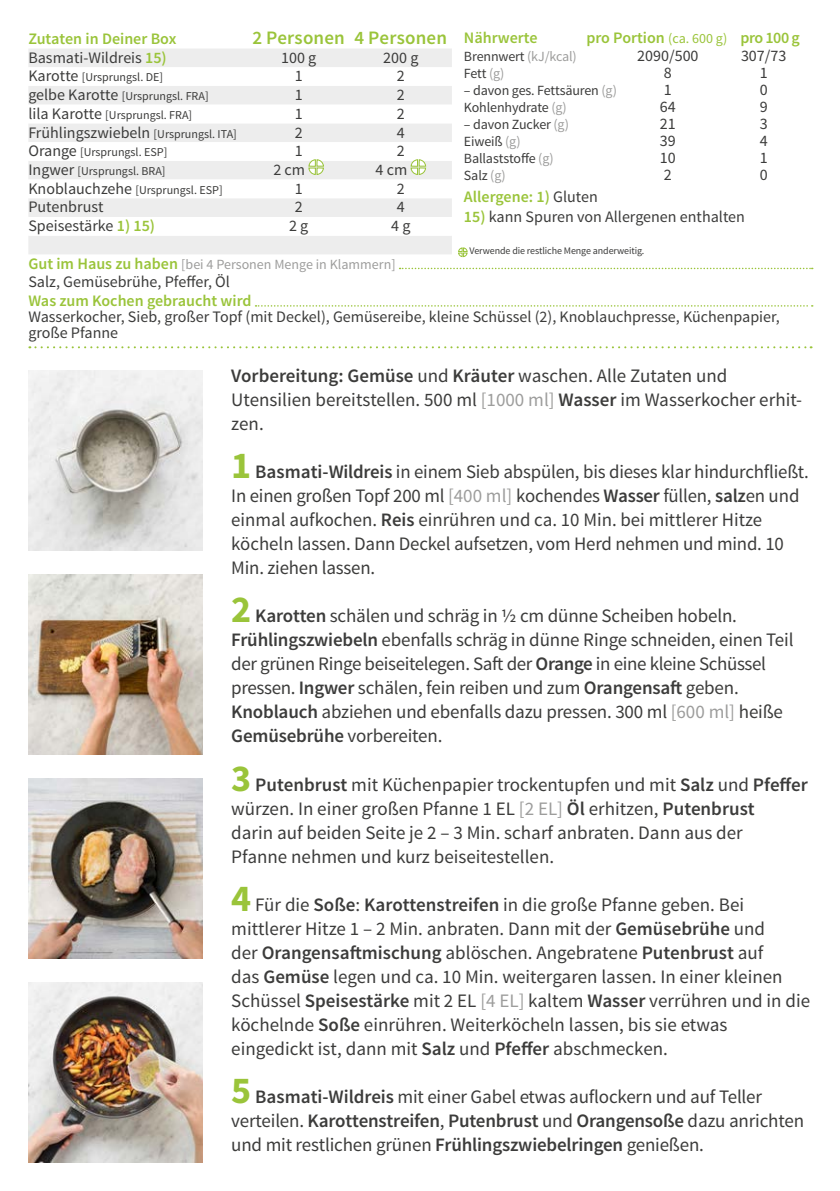
<style>
.page{position:relative;width:840px;height:1191px;background:#fff}
.page>*{position:absolute;margin:0;border:0;box-sizing:border-box;transform-origin:0 0}
.FRONT___BACK_Running{font:19px/24px "Source Sans Pro";letter-spacing:-.01em;color:#3c3c3b}
.BACK_Table_Header_CE{font:600 19px "Source Sans Pro";letter-spacing:.01em;color:#9ac43a}
.BACK_Table_Content_L{font:16px/16px "Source Sans Pro";color:#3c3c3b}
.BACK_Table_Content_L-2{font:600 16px "Source Sans Pro";color:#9ac43a}
.BACK_Table_Content_C{font:16px "Source Sans Pro";color:#3c3c3b}
.BACK_Text_next_to_ta{font:16px "Source Sans Pro";color:#3c3c3b}
.BACK_Text_next_to_ta-2{font:600 16px "Source Sans Pro";color:#9ac43a}
.BACK_Table_Content_L-3{font:14px "Source Sans Pro";letter-spacing:-.01em;color:#3c3c3b}
.BACK_Table_Content_L-4{font:14px "Source Sans Pro";color:#9d9d9c}
.BACK_Table_Content_L-5{font:12px "Source Sans Pro";color:#3c3c3b}
.FRONT___BACK_Running-2{font:10px "Source Sans Pro";letter-spacing:-.01em;color:#3c3c3b}
.s1{font-weight:400;font-size:14px}
.s2{color:#9d9d9c}
.s3{font-weight:600;color:#9ac43a}
.s4{font-size:16px}
.s5{font-size:12px}
.s6{font-weight:400;color:#3c3c3b}
.s7{font-weight:600;font-size:16px;color:#9ac43a}
.s8{font-weight:600}
.s9{font-weight:700;font-size:38px;color:#9ac43a}
</style>
<div class="page">
<svg style="left:399px;top:268px;width:413px;height:1px"></svg>
<svg style="left:255px;top:305px;width:557px;height:2px"></svg>
<div style="left:28px;top:49px;width:423px;height:205px;background:#ededed"></div>
<svg style="left:28px;top:67px;width:423px;height:169px"></svg>
<svg style="left:307px;top:159px;width:17px;height:16px"></svg>
<svg style="left:410px;top:159px;width:16px;height:16px"></svg>
<img style="left:28px;top:574px;width:175px;height:180px">
<img style="left:28px;top:778px;width:175px;height:180px">
<img style="left:28px;top:982px;width:175px;height:180px">
<img style="left:28px;top:370px;width:175px;height:180px">
<svg style="left:458px;top:247px;width:10px;height:11px"></svg>
<svg style="left:29px;top:346px;width:782px;height:2px"></svg>
<p class="BACK_Table_Content_L-2" style="left:463px;top:27px;width:75px">Nährwerte</p>
<p class="BACK_Table_Content_L-2" style="left:586px;top:27px;width:215px">pro Portion <span class="s1">(ca. 600 g)</span> pro 100 g</p>
<p class="BACK_Table_Content_L-3" style="left:463px;top:48px;width:114px">Brennwert <span class="s2">(kJ/kcal)</span></p>
<p class="BACK_Table_Content_C" style="left:637px;top:46px;width:63px">2090/500</p>
<p class="BACK_Table_Content_C" style="left:740px;top:46px;width:47px">307/73</p>
<p class="BACK_Table_Content_L-3" style="left:463px;top:65px;width:42px">Fett <span class="s2">(g)</span></p>
<p class="BACK_Table_Content_C" style="left:663px;top:63px;width:9px">8</p>
<p class="BACK_Table_Content_C" style="left:759px;top:63px;width:9px">1</p>
<p class="BACK_Table_Content_L-3" style="left:463px;top:82px;width:154px">– davon ges. Fettsäuren <span class="s2">(g)</span></p>
<p class="BACK_Table_Content_C" style="left:663px;top:80px;width:9px">1</p>
<p class="BACK_Table_Content_C" style="left:759px;top:80px;width:9px">0</p>
<p class="BACK_Table_Content_L-3" style="left:463px;top:99px;width:104px">Kohlenhydrate <span class="s2">(g)</span></p>
<p class="BACK_Table_Content_C" style="left:659px;top:97px;width:17px">64</p>
<p class="BACK_Table_Content_C" style="left:759px;top:97px;width:9px">9</p>
<p class="BACK_Table_Content_L-3" style="left:463px;top:116px;width:106px">– davon Zucker <span class="s2">(g)</span></p>
<p class="BACK_Table_Content_C" style="left:659px;top:114px;width:17px">21</p>
<p class="BACK_Table_Content_C" style="left:759px;top:114px;width:9px">3</p>
<p class="BACK_Table_Content_L-3" style="left:463px;top:133px;width:58px">Eiweiß <span class="s2">(g)</span></p>
<p class="BACK_Table_Content_C" style="left:659px;top:131px;width:17px">39</p>
<p class="BACK_Table_Content_C" style="left:759px;top:131px;width:9px">4</p>
<p class="BACK_Table_Content_L-3" style="left:463px;top:150px;width:91px">Ballaststoffe <span class="s2">(g)</span></p>
<p class="BACK_Table_Content_C" style="left:659px;top:148px;width:17px">10</p>
<p class="BACK_Table_Content_C" style="left:759px;top:148px;width:9px">1</p>
<p class="BACK_Table_Content_L-3" style="left:463px;top:167px;width:43px">Salz <span class="s2">(g)</span></p>
<p class="BACK_Table_Content_C" style="left:663px;top:165px;width:9px">2</p>
<p class="BACK_Table_Content_C" style="left:759px;top:165px;width:9px">0</p>
<p class="BACK_Table_Content_L-2" style="left:28px;top:29px;width:149px">Zutaten in Deiner Box</p>
<p class="BACK_Table_Header_CE" style="left:252px;top:26px;width:94px">2 Personen</p>
<p class="BACK_Table_Header_CE" style="left:354px;top:26px;width:94px">4 Personen</p>
<p class="BACK_Table_Content_L" style="left:28px;top:50px;width:140px">Basmati-Wildreis <span class="s3">15)</span></p>
<p class="BACK_Table_Content_C" style="left:281px;top:47px;width:37px">100 g</p>
<p class="BACK_Table_Content_C" style="left:383px;top:47px;width:37px">200 g</p>
<p class="BACK_Table_Content_L-5" style="left:28px;top:70px;width:136px"><span class="s4">Karotte</span> [Ursprungsl. DE]</p>
<p class="BACK_Table_Content_C" style="left:294px;top:66px;width:9px">1</p>
<p class="BACK_Table_Content_C" style="left:396px;top:66px;width:9px">2</p>
<p class="BACK_Table_Content_L-5" style="left:28px;top:89px;width:182px"><span class="s4">gelbe Karotte</span> [Ursprungsl. FRA]</p>
<p class="BACK_Table_Content_C" style="left:294px;top:85px;width:9px">1</p>
<p class="BACK_Table_Content_C" style="left:396px;top:85px;width:9px">2</p>
<p class="BACK_Table_Content_L-5" style="left:28px;top:107px;width:165px"><span class="s4">lila Karotte</span> [Ursprungsl. FRA]</p>
<p class="BACK_Table_Content_C" style="left:294px;top:104px;width:9px">1</p>
<p class="BACK_Table_Content_C" style="left:396px;top:104px;width:9px">2</p>
<p class="BACK_Table_Content_L" style="left:28px;top:124px;width:210px">Frühlingszwiebeln <span class="s5">[Ursprungsl. ITA]</span></p>
<p class="BACK_Table_Content_C" style="left:294px;top:122px;width:9px">2</p>
<p class="BACK_Table_Content_C" style="left:396px;top:122px;width:9px">4</p>
<p class="BACK_Table_Content_L-5" style="left:28px;top:145px;width:140px"><span class="s4">Orange</span> [Ursprungsl. ESP]</p>
<p class="BACK_Table_Content_C" style="left:294px;top:141px;width:9px">1</p>
<p class="BACK_Table_Content_C" style="left:396px;top:141px;width:9px">2</p>
<p class="BACK_Table_Content_L-5" style="left:28px;top:164px;width:139px"><span class="s4">Ingwer</span> [Ursprungsl. BRA]</p>
<p class="BACK_Table_Content_C" style="left:273px;top:160px;width:33px">2 cm</p>
<p class="BACK_Table_Content_C" style="left:375px;top:160px;width:33px">4 cm</p>
<p class="BACK_Table_Content_L-5" style="left:28px;top:182px;width:196px"><span class="s4">Knoblauchzehe</span> [Ursprungsl. ESP]</p>
<p class="BACK_Table_Content_C" style="left:294px;top:178px;width:9px">1</p>
<p class="BACK_Table_Content_C" style="left:396px;top:178px;width:9px">2</p>
<p class="BACK_Table_Content_L" style="left:28px;top:199px;width:77px">Putenbrust</p>
<p class="BACK_Table_Content_C" style="left:294px;top:197px;width:9px">2</p>
<p class="BACK_Table_Content_C" style="left:396px;top:197px;width:9px">4</p>
<p class="BACK_Table_Content_L" style="left:28px;top:218px;width:128px">Speisestärke <span class="s3">1) 15)</span></p>
<p class="BACK_Table_Content_C" style="left:289px;top:216px;width:21px">2 g</p>
<p class="BACK_Table_Content_C" style="left:391px;top:216px;width:21px">4 g</p>
<p class="BACK_Text_next_to_ta-2" style="left:463px;top:187px;width:135px">Allergene: 1) <span class="s6">Gluten</span></p>
<p class="BACK_Text_next_to_ta" style="left:463px;top:207px;width:282px"><span class="s3">15)</span> kann Spuren von Allergenen enthalten</p>
<p class="FRONT___BACK_Running-2" style="left:469px;top:245px;width:176px">Verwende die restliche Menge anderweitig.</p>
<p class="BACK_Table_Content_L-4" style="left:28px;top:255px;width:368px"><span class="s7">Gut im Haus zu haben</span> [bei 4 Personen Menge in Klammern]</p>
<p class="BACK_Table_Content_L-2" style="left:28px;top:291px;width:224px">Was zum Kochen gebraucht wird</p>
<p class="BACK_Table_Content_L" style="left:28px;top:274px;width:203px">Salz, Gemüsebrühe, Pfeffer, Öl</p>
<p class="BACK_Table_Content_L" style="left:28px;top:309px;width:752px">Wasserkocher, Sieb, großer Topf (mit Deckel), Gemüsereibe, kleine Schüssel (2), Knoblauchpresse, Küchenpapier, große Pfanne</p>
<p class="FRONT___BACK_Running" style="left:231px;top:364px;width:572px"><span class="s8">Vorbereitung: Gemüse</span> und <span class="s8">Kräuter</span> waschen. Alle Zutaten und<br>Utensilien bereitstellen. 500 ml <span class="s2">[1000 ml]</span> <span class="s8">Wasser</span> im Wasserkocher erhit&shy;zen.</p>
<p class="FRONT___BACK_Running" style="left:231px;top:460px;width:578px"><span class="s9">1</span> <span class="s8">Basmati-Wildreis</span> in einem Sieb abspülen, bis dieses klar hindurchfließt.<br>In einen großen Topf 200 ml <span class="s2">[400 ml]</span> kochendes <span class="s8">Wasser</span> füllen, <span class="s8">salz</span>en und einmal aufkochen. <span class="s8">Reis</span> einrühren und ca. 10 Min. bei mittlerer Hitze köcheln lassen. Dann Deckel aufsetzen, vom Herd nehmen und mind. 10<br>Min. ziehen lassen.</p>
<p class="FRONT___BACK_Running" style="left:231px;top:604px;width:563px"><span class="s9">2</span> <span class="s8">Karotten</span> schälen und schräg in ½ cm dünne Scheiben hobeln.<br><span class="s8">Frühlingszwiebeln</span> ebenfalls schräg in dünne Ringe schneiden, einen Teil der grünen Ringe beiseitelegen. Saft der <span class="s8">Orange</span> in eine kleine Schüssel pressen. <span class="s8">Ingwer</span> schälen, fein reiben und zum <span class="s8">Orangensaft</span> geben.<br><span class="s8">Knoblauch</span> abziehen und ebenfalls dazu pressen. 300 ml <span class="s2">[600 ml]</span> heiße <span class="s8">Gemüsebrühe</span> vorbereiten.</p>
<p class="FRONT___BACK_Running" style="left:231px;top:772px;width:577px"><span class="s9">3</span> <span class="s8">Putenbrust</span> mit Küchenpapier trockentupfen und mit <span class="s8">Salz</span> und <span class="s8">Pfeffer </span>würzen. In einer großen Pfanne 1 EL <span class="s2">[2 EL]</span> <span class="s8">Öl</span> erhitzen, <span class="s8">Putenbrust<br></span>darin auf beiden Seite je 2 – 3 Min. scharf anbraten. Dann aus der<br>Pfanne nehmen und kurz beiseitestellen.</p>
<p class="FRONT___BACK_Running" style="left:231px;top:892px;width:580px"><span class="s9">4</span> Für die <span class="s8">Soße</span>: <span class="s8">Karottenstreifen</span> in die große Pfanne geben. Bei mittlerer Hitze 1 – 2 Min. anbraten. Dann mit der <span class="s8">Gemüsebrühe</span> und<br>der <span class="s8">Orangensaftmischung</span> ablöschen. Angebratene <span class="s8">Putenbrust</span> auf<br>das <span class="s8">Gemüse</span> legen und ca. 10 Min. weitergaren lassen. In einer kleinen Schüssel <span class="s8">Speisestärke</span> mit 2 EL <span class="s2">[4 EL]</span> kaltem <span class="s8">Wasser</span> verrühren und in die köchelnde <span class="s8">Soße</span> einrühren. Weiterköcheln lassen, bis sie etwas eingedickt ist, dann mit <span class="s8">Salz</span> und <span class="s8">Pfeffer</span> abschmecken.</p>
<p class="FRONT___BACK_Running" style="left:231px;top:1084px;width:574px"><span class="s9">5</span> <span class="s8">Basmati-Wildreis</span> mit einer Gabel etwas auflockern und auf Teller verteilen. <span class="s8">Karottenstreifen</span>, <span class="s8">Putenbrust</span> und <span class="s8">Orangensoße</span> dazu anrichten und mit restlichen grünen <span class="s8">Frühlingszwiebelringen</span> genießen.</p>
</div>
